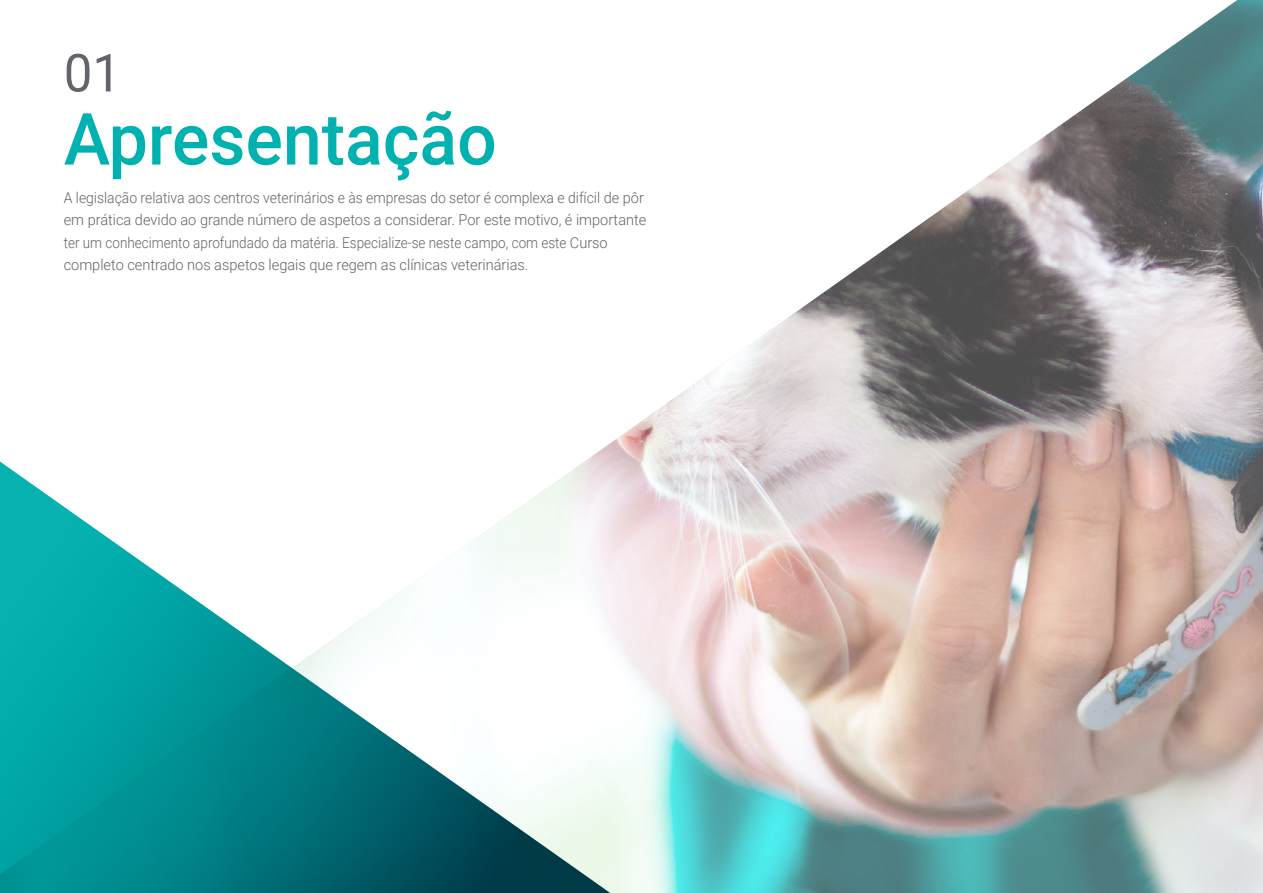
<style>
.page{position:relative;width:1263px;height:893px;background:#fff}
.page>*{position:absolute;margin:0;border:0;box-sizing:border-box;transform-origin:0 0}
.t1{font:500 72px "Roboto";color:#00b2af}
.t2{font:52.5px "Roboto";color:#61646a}
.t3{font:300 15px/22.5px "Roboto";color:#61646a;scale:.93 1}
</style>
<div class="page">
<img style="left:607px;top:0;width:656px;height:893px">
<svg style="left:0;top:446px;width:640px;height:447px"></svg>
<h2 class="t2" style="left:64px;top:36px;width:59px">01</h2>
<h1 class="t1" style="left:64px;top:89px;width:435px">Apresentação</h1>
<p class="t3" style="left:64px;top:185px;width:628px">A legislação relativa aos centros veterinários e às empresas do setor é complexa e difícil de pôr em prática devido ao grande número de aspetos a considerar. Por este motivo, é importante ter um conhecimento aprofundado da matéria. Especialize-se neste campo, com este Curso completo centrado nos aspetos legais que regem as clínicas veterinárias.</p>
</div>
